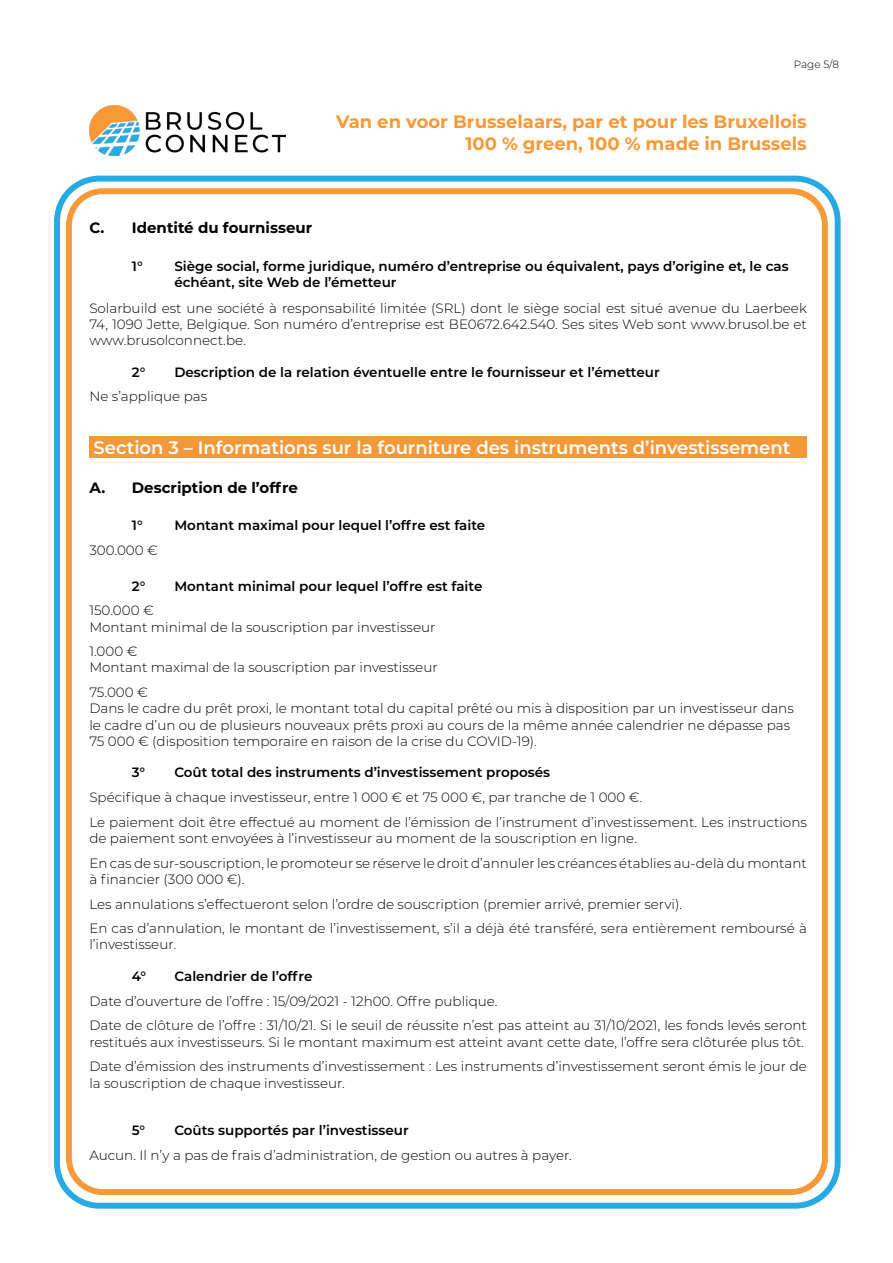
<style>
.page{position:relative;width:893px;height:1263px;background:#fff}
.page>*{position:absolute;margin:0;border:0;box-sizing:border-box;transform-origin:0 0}
.t1{font:700 18px/21.6px "Montserrat";color:#f89939;text-align:right}
.t2{font:600 18px "Montserrat";color:#fff}
.t3{font:700 15px "Montserrat";color:#000}
.t4{font:300 13.5px/16.2px "Montserrat";color:#000}
.t5{font:600 13.5px/16.2px "Montserrat";color:#000}
.t6{font:300 10.5px "Montserrat";color:#000}
</style>
<div class="page">
<div style="left:54px;top:176px;width:787px;height:1033px;border:6px solid #26aae1;border-radius:43px"></div>
<div style="left:66px;top:188px;width:762px;height:1007px;border:6px solid #f89939;border-radius:34px"></div>
<img style="left:89px;top:105px;width:196px;height:50px">
<div style="left:89px;top:436px;width:718px;height:22px;background:#f4983a"></div>
<p class="t6" style="left:794px;top:57px;width:47px">Page 5/8</p>
<h1 class="t1" style="left:336px;top:110px;width:472px">Van en voor Brusselaars, par et pour les Bruxellois<br>100 % green, 100 % made in Brussels</h1>
<p class="t3" style="left:89px;top:217px;width:224px">C. Identité du fournisseur</p>
<p class="t5" style="left:132px;top:258px;width:12px">1°</p>
<p class="t5" style="left:174px;top:258px;width:616px">Siège social, forme juridique, numéro d’entreprise ou équivalent, pays d’origine et, le cas échéant, site Web de l’émetteur</p>
<p class="t4" style="left:89px;top:299px;width:719px;text-align:justify">Solarbuild est une société à responsabilité limitée (SRL) dont le siège social est situé avenue du Laerbeek 74, 1090 Jette, Belgique. Son numéro d’entreprise est BE0672.642.540. Ses sites Web sont www.brusol.be et www.brusolconnect.be.</p>
<p class="t5" style="left:132px;top:363px;width:15px">2°</p>
<p class="t5" style="left:174px;top:363px;width:487px">Description de la relation éventuelle entre le fournisseur et l’émetteur</p>
<p class="t4" style="left:89px;top:388px;width:119px">Ne s’applique pas</p>
<h1 class="t2" style="left:94px;top:434px;width:698px">Section 3 – Informations sur la fourniture des instruments d’investissement</h1>
<p class="t3" style="left:89px;top:477px;width:210px">A. Description de l’offre</p>
<p class="t5" style="left:132px;top:517px;width:12px">1°</p>
<p class="t5" style="left:174px;top:517px;width:312px">Montant maximal pour lequel l’offre est faite</p>
<p class="t4" style="left:89px;top:542px;width:70px">300.000 €</p>
<p class="t5" style="left:132px;top:577px;width:15px">2°</p>
<p class="t5" style="left:174px;top:577px;width:309px">Montant minimal pour lequel l’offre est faite</p>
<p class="t4" style="left:89px;top:602px;width:348px">150.000 €<br>Montant minimal de la souscription par investisseur</p>
<p class="t4" style="left:89px;top:643px;width:350px">1.000 €<br>Montant maximal de la souscription par investisseur</p>
<p class="t4" style="left:89px;top:684px;width:706px">75.000 €<br>Dans le cadre du prêt proxi, le montant total du capital prêté ou mis à disposition par un investisseur dans le cadre d’un ou de plusieurs nouveaux prêts proxi au cours de la même année calendrier ne dépasse pas 75 000 € (disposition temporaire en raison de la crise du COVID-19).</p>
<p class="t5" style="left:132px;top:764px;width:15px">3°</p>
<p class="t5" style="left:174px;top:764px;width:377px">Coût total des instruments d’investissement proposés</p>
<p class="t4" style="left:89px;top:784px;width:719px;line-height:24.8px">Spécifique à chaque investisseur, entre 1 000 € et 75 000 €, par tranche de 1 000 €.<br>Le paiement doit être effectué au moment de l’émission de l’instrument d’investissement. Les instructions</p>
<p class="t4" style="left:89px;top:825px;width:719px;line-height:24.8px">de paiement sont envoyées à l’investisseur au moment de la souscription en ligne.<br>En cas de sur-souscription, le promoteur se réserve le droit d’annuler les créances établies au-delà du montant</p>
<p class="t4" style="left:89px;top:866px;width:719px;line-height:24.8px">à financier (300 000 €).<br>Les annulations s’effectueront selon l’ordre de souscription (premier arrivé, premier servi).<br>En cas d’annulation, le montant de l’investissement, s’il a déjà été transféré, sera entièrement remboursé à</p>
<p class="t4" style="left:89px;top:936px;width:88px">l’investisseur.</p>
<p class="t5" style="left:132px;top:967px;width:16px">4°</p>
<p class="t5" style="left:174px;top:967px;width:140px">Calendrier de l’offre</p>
<p class="t4" style="left:89px;top:988px;width:719px;line-height:24.8px">Date d’ouverture de l’offre : 15/09/2021 - 12h00. Offre publique.<br>Date de clôture de l’offre : 31/10/21. Si le seuil de réussite n’est pas atteint au 31/10/2021, les fonds levés seront</p>
<p class="t4" style="left:89px;top:1029px;width:719px;line-height:24.8px">restitués aux investisseurs. Si le montant maximum est atteint avant cette date, l’offre sera clôturée plus tôt.<br>Date d’émission des instruments d’investissement : Les instruments d’investissement seront émis le jour de</p>
<p class="t4" style="left:89px;top:1074px;width:257px">la souscription de chaque investisseur.</p>
<p class="t5" style="left:132px;top:1122px;width:15px">5°</p>
<p class="t5" style="left:174px;top:1122px;width:236px">Coûts supportés par l’investisseur</p>
<p class="t4" style="left:89px;top:1147px;width:484px">Aucun. Il n’y a pas de frais d’administration, de gestion ou autres à payer.</p>
</div>
